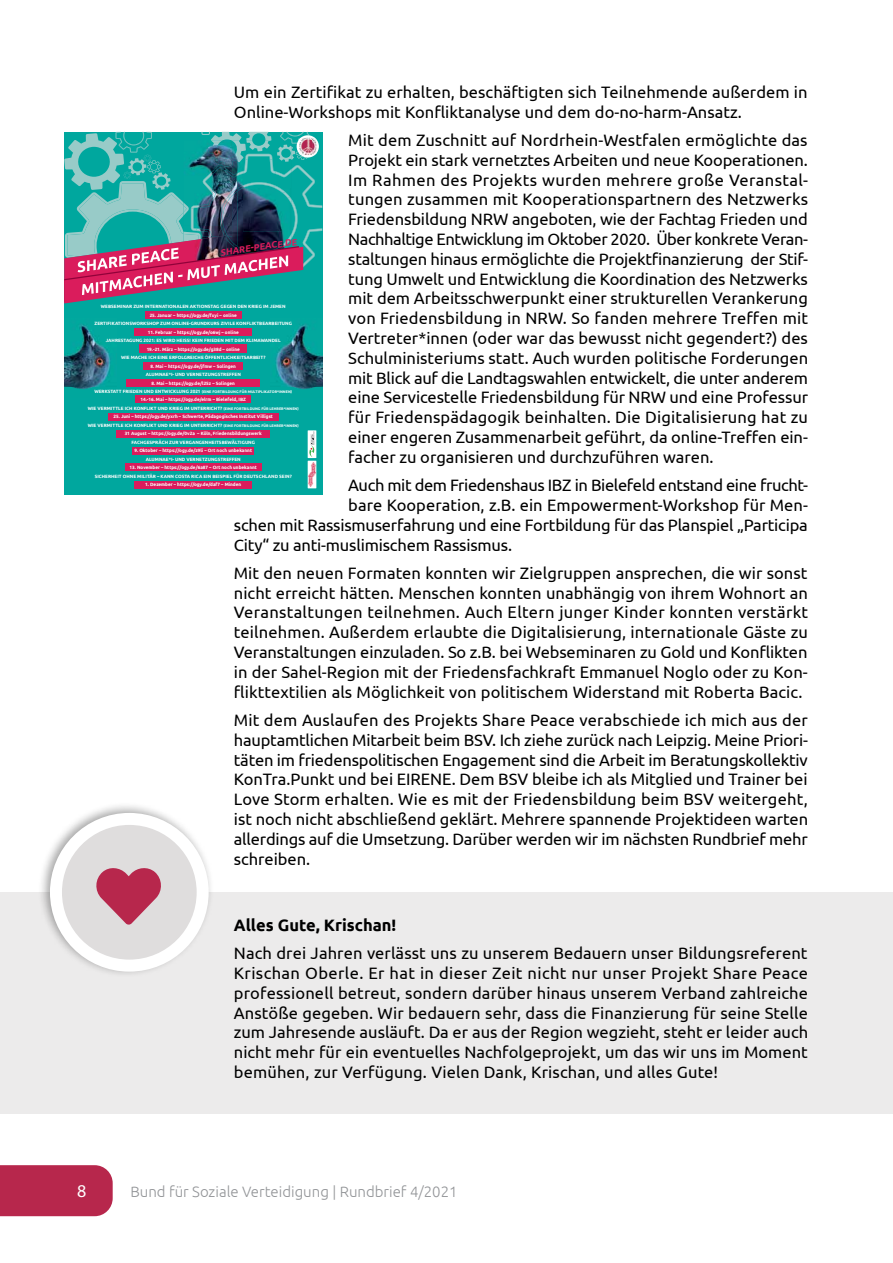
<style>
.page{position:relative;width:893px;height:1263px;background:#fff}
.page>*{position:absolute;margin:0;border:0;box-sizing:border-box;transform-origin:0 0}
.t1{font:18px "Myriad Pro";color:#fff}
.t2{font:16.5px/19.8px "Ubuntu";color:#000;text-align:justify}
.t3{font:16.5px "Ubuntu";letter-spacing:-.025em;color:#000}
.t4{font:700 16.5px "Ubuntu";color:#000}
.t5{font:300 15px "Ubuntu";color:#939598}
.t6{font:700 9.15px "Ubuntu";color:#da1c5c}
.t7{font:700 4.65px/8.4px "Ubuntu";color:#fff;text-align:center}
.t8{font:700 3.75px "Ubuntu";color:#fff}
.s1{font-size:4.65px}
.s2{font-size:3.75px}
</style>
<div class="page">
<div style="left:0;top:1165px;width:113px;height:51px;background:#b7274c"></div>
<div style="left:0;top:892px;width:893px;height:222px;background:#ecebeb"></div>
<div style="left:64px;top:132px;width:258px;height:362px;background:#00a79e"></div>
<img style="left:64px;top:323px;width:47px;height:66px">
<div style="left:145px;top:311px;width:97px;height:7px;background:#da1c5c"></div>
<div style="left:134px;top:328px;width:118px;height:7px;background:#da1c5c"></div>
<div style="left:139px;top:345px;width:108px;height:8px;background:#da1c5c"></div>
<div style="left:143px;top:362px;width:100px;height:7px;background:#da1c5c"></div>
<div style="left:126px;top:379px;width:134px;height:7px;background:#da1c5c"></div>
<div style="left:135px;top:395px;width:116px;height:8px;background:#da1c5c"></div>
<div style="left:108px;top:413px;width:171px;height:7px;background:#da1c5c"></div>
<div style="left:117px;top:430px;width:153px;height:8px;background:#da1c5c"></div>
<div style="left:133px;top:447px;width:121px;height:7px;background:#da1c5c"></div>
<div style="left:125px;top:463px;width:136px;height:8px;background:#da1c5c"></div>
<div style="left:134px;top:481px;width:118px;height:7px;background:#da1c5c"></div>
<div style="left:308px;top:461px;width:8px;height:27px;background:#fff"></div>
<img style="left:308px;top:462px;width:8px;height:25px">
<div style="left:308px;top:430px;width:8px;height:28px;background:#fff"></div>
<svg style="left:309px;top:431px;width:6px;height:26px"></svg>
<img style="left:275px;top:323px;width:47px;height:66px">
<svg style="left:64px;top:132px;width:258px;height:171px"></svg>
<div style="left:38px;top:801px;width:176px;height:177px;background:#000;opacity:.35"></div>
<div style="left:56px;top:819px;width:147px;height:147px;background:#dfdddd;border-radius:50%"></div>
<div style="left:50px;top:813px;width:159px;height:159px;border:12px solid #fff;border-radius:50%"></div>
<p class="t2" style="left:234px;top:82px;width:575px">Um ein Zertifikat zu erhalten, beschäftigten sich Teilnehmende außerdem in<br>Online-Workshops mit Konfliktanalyse und dem do-no-harm-Ansatz.</p>
<p class="t2" style="left:348px;top:130px;width:461px">Mit dem Zuschnitt auf Nordrhein-Westfalen ermöglichte das Projekt ein stark vernetztes Arbeiten und neue Kooperationen.<br>Im Rahmen des Projekts wurden mehrere große Veranstal&shy;tungen zusammen mit Kooperationspartnern des Netzwerks Friedensbildung NRW angeboten, wie der Fachtag Frieden und Nachhaltige Entwicklung im Oktober 2020. Über konkrete Veran&shy;staltungen hinaus ermöglichte die Projektfinanzierung der Stif&shy;tung Umwelt und Entwicklung die Koordination des Netzwerks mit dem Arbeitsschwerpunkt einer strukturellen Verankerung von Friedensbildung in NRW. So fanden mehrere Treffen mit Vertreter*innen (oder war das bewusst nicht gegendert?) des Schulministeriums statt. Auch wurden politische Forderungen mit Blick auf die Landtagswahlen entwickelt, die unter anderem eine Servicestelle Friedensbildung für NRW und eine Professur für Friedenspädagogik beinhalten. Die Digitalisierung hat zu einer engeren Zusammenarbeit geführt, da online-Treffen ein&shy;facher zu organisieren und durchzuführen waren.</p>
<p class="t3" style="left:348px;top:475px;width:461px">Auch mit dem Friedenshaus IBZ in Bielefeld entstand eine frucht-</p>
<p class="t2" style="left:348px;top:495px;width:461px">bare Kooperation, z.B. ein Empowerment-Workshop für Men-</p>
<p class="t2" style="left:234px;top:514px;width:575px">schen mit Rassismuserfahrung und eine Fortbildung für das Planspiel „Participa</p>
<p class="t2" style="left:234px;top:534px;width:280px">City“ zu anti-muslimischem Rassismus.</p>
<p class="t2" style="left:234px;top:562px;width:576px">Mit den neuen Formaten konnten wir Zielgruppen ansprechen, die wir sonst nicht erreicht hätten. Menschen konnten unabhängig von ihrem Wohnort an Veranstaltungen teilnehmen. Auch Eltern junger Kinder konnten verstärkt teilnehmen. Außerdem erlaubte die Digitalisierung, internationale Gäste zu Veranstaltungen einzuladen. So z.B. bei Webseminaren zu Gold und Konflikten in der Sahel-Region mit der Friedensfachkraft Emmanuel Noglo oder zu Kon&shy;flikttextilien als Möglichkeit von politischem Widerstand mit Roberta Bacic.</p>
<p class="t2" style="left:234px;top:710px;width:576px">Mit dem Auslaufen des Projekts Share Peace verabschiede ich mich aus der hauptamtlichen Mitarbeit beim BSV. Ich ziehe zurück nach Leipzig. Meine Priori&shy;täten im friedenspolitischen Engagement sind die Arbeit im Beratungskollektiv KonTra.Punkt und bei EIRENE. Dem BSV bleibe ich als Mitglied und Trainer bei Love Storm erhalten. Wie es mit der Friedensbildung beim BSV weitergeht, ist noch nicht abschließend geklärt. Mehrere spannende Projektideen warten allerdings auf die Umsetzung. Darüber werden wir im nächsten Rundbrief mehr schreiben.</p>
<p class="t6" style="left:220px;top:247px;width:79px;rotate:-8deg">SHARE-PEACE.DE</p>
<p class="t7" style="left:101px;top:302px;width:186px">WEBSEMINAR ZUM INTERNATIONALEN AKTIONSTAG GEGEN DEN KRIEG IM JEMEN</p>
<p class="t7" style="left:95px;top:311px;width:199px">25. Januar – https://ogy.de/fxyi – online<br>ZERTIFIKATIONSWORKSHOP ZUM ONLINE-GRUNDKURS ZIVILE KONFLIKTBEARBEITUNG</p>
<p class="t7" style="left:106px;top:328px;width:176px">11. Februar – https://ogy.de/o6wj – online<br>JAHRESTAGUNG 2021: ES WIRD HEISS! KEIN FRIEDEN MIT DEM KLIMAWANDEL 19.-21. März – https://ogy.de/g38d – online<br>WIE MACHE ICH EINE ERFOLGREICHE ÖFFENTLICHKEITSARBEIT?</p>
<p class="t7" style="left:146px;top:362px;width:97px">8. Mai – https://ogy.de/jfmw – Solingen<br>ALUMNAE*I- UND VERNETZUNGSTREFFEN</p>
<p class="t7" style="left:151px;top:379px;width:85px">8. Mai – https://ogy.de/l25z – Solingen</p>
<p class="t8" style="left:94px;top:389px;width:199px"><span class="s1">WERKSTATT FRIEDEN UND ENTWICKLUNG 2021</span> (EINE FORTBILDUNG FÜR MULTIPLIKATOR*INNEN)</p>
<p class="t7" style="left:88px;top:395px;width:212px">14.-16. Mai – https://ogy.de/elrm – Bielefeld, IBZ<br>WIE VERMITTLE ICH KONFLIKT UND KRIEG IM UNTERRICHT? <span class="s2">(EINE FORTBILDUNG FÜR LEHRER*INNEN)</span></p>
<p class="t7" style="left:88px;top:412px;width:212px">25. Juni – https://ogy.de/yxrh – Schwerte, Pädagogisches Institut Villigst<br>WIE VERMITTLE ICH KONFLIKT UND KRIEG IM UNTERRICHT? <span class="s2">(EINE FORTBILDUNG FÜR LEHRER*INNEN)<br></span>31 August – https://ogy.de/0v2a – Köln, Friedensbildungswerk<br>FACHGESPRÄCH ZUR VERGANGENHEITSBEWÄLTIGUNG</p>
<p class="t7" style="left:134px;top:446px;width:119px">9. Oktober – https://ogy.de/z9li – Ort noch unbekannt<br>ALUMNAE*I- UND VERNETZUNGSTREFFEN</p>
<p class="t7" style="left:95px;top:463px;width:199px">13. November – https://ogy.de/6a87 – Ort noch unbekannt<br>SICHERHEIT OHNE MILITÄR – KANN COSTA RICA EIN BEISPIEL FÜR DEUTSCHLAND SEIN?</p>
<p class="t7" style="left:145px;top:480px;width:97px">1. Dezember – https://ogy.de/daf7 – Minden</p>
<p class="t4" style="left:234px;top:915px;width:164px">Alles Gute, Krischan!</p>
<p class="t2" style="left:234px;top:943px;width:576px">Nach drei Jahren verlässt uns zu unserem Bedauern unser Bildungsreferent Krischan Oberle. Er hat in dieser Zeit nicht nur unser Projekt Share Peace professionell betreut, sondern darüber hinaus unserem Verband zahlreiche Anstöße gegeben. Wir bedauern sehr, dass die Finanzierung für seine Stelle zum Jahresende ausläuft. Da er aus der Region wegzieht, steht er leider auch nicht mehr für ein eventuelles Nachfolgeprojekt, um das wir uns im Moment bemühen, zur Verfügung. Vielen Dank, Krischan, und alles Gute!</p>
<p class="t1" style="left:77px;top:1180px;width:11px">8</p>
<p class="t5" style="left:130px;top:1182px;width:329px">Bund für Soziale Verteidigung | Rundbrief 4/2021</p>
</div>
